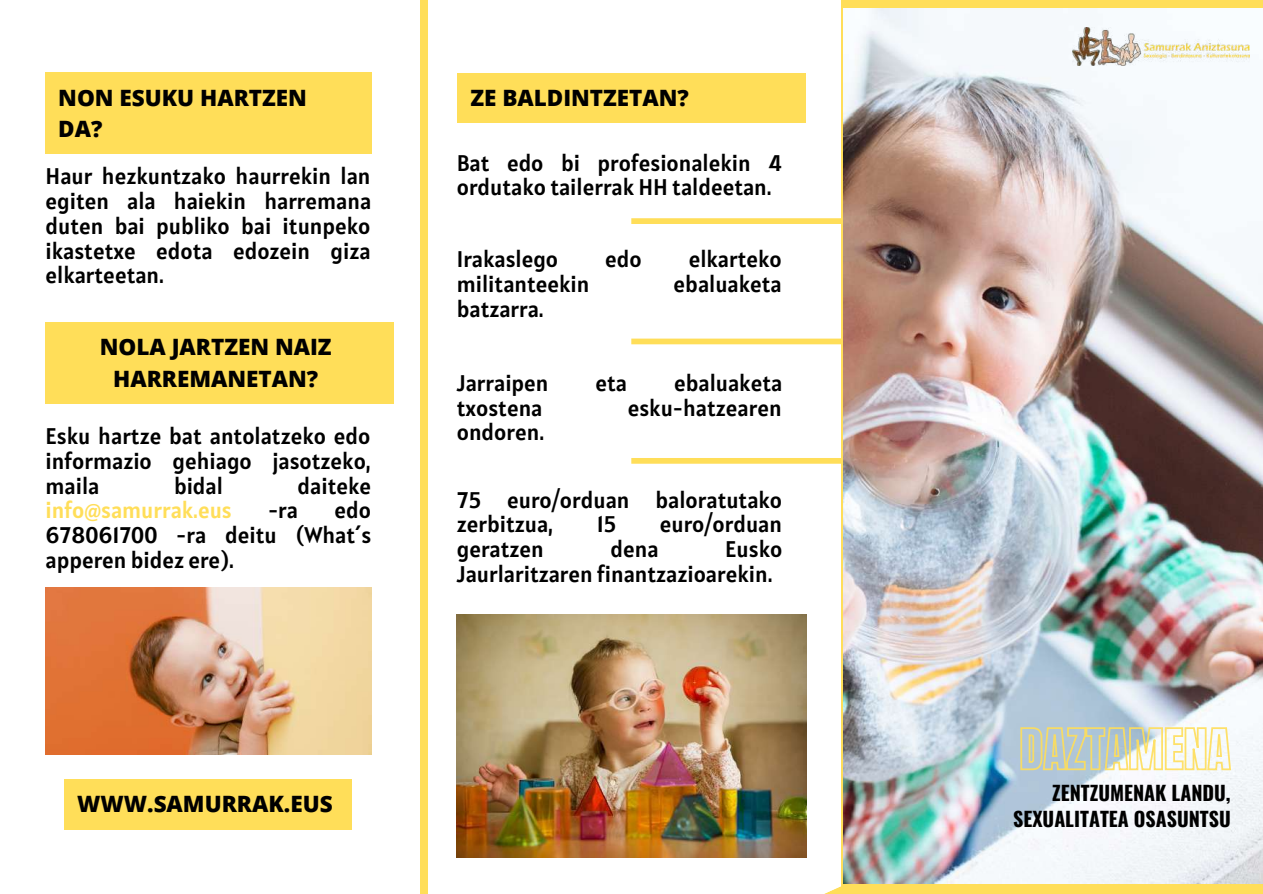
<style>
.page{position:relative;width:1263px;height:894px;background:#fff}
.page>*{position:absolute;margin:0;border:0;box-sizing:border-box;transform-origin:0 0}
.t1{font:22.5px/24.8px "Alatsi";color:#000;text-align:justify}
.t2{font:800 22.5px/31.5px "Open Sans";color:#000}
.t3{font:22.5px "Alatsi";color:#ffde59}
.t4{font:700 19.95px/25.8px "Oswald";color:#000;text-align:right}
</style>
<div class="page">
<svg style="left:631px;top:218px;width:210px;height:6px"></svg>
<svg style="left:631px;top:338px;width:210px;height:7px"></svg>
<svg style="left:631px;top:458px;width:210px;height:6px"></svg>
<div style="left:421px;top:0;width:6px;height:893px;background:#ffde59"></div>
<div style="left:46px;top:73px;width:326px;height:81px;background:#ffde59"></div>
<div style="left:46px;top:322px;width:348px;height:81px;background:#ffde59"></div>
<div style="left:457px;top:73px;width:348px;height:49px;background:#ffde59"></div>
<div style="left:64px;top:778px;width:288px;height:51px;background:#ffde59"></div>
<div style="left:841px;top:0;width:422px;height:893px;background:#ffde59"></div>
<img style="left:843px;top:8px;width:420px;height:875px">
<svg style="left:1019px;top:714px;width:213px;height:72px;background:#d8ddd1"></svg>
<img style="left:1073px;top:27px;width:176px;height:39px">
<img style="left:457px;top:614px;width:350px;height:243px">
<img style="left:46px;top:587px;width:326px;height:166px">
<p class="t2" style="left:58px;top:81px;width:250px">NON ESUKU HARTZEN<br>DA?</p>
<p class="t1" style="left:46px;top:164px;width:327px">Haur hezkuntzako haurrekin lan egiten ala haiekin harremana duten bai publiko bai itunpeko ikastetxe edota edozein giza elkarteetan.</p>
<p class="t2" style="left:100px;top:330px;width:233px;text-align:center">NOLA JARTZEN NAIZ<br>HARREMANETAN?</p>
<p class="t1" style="left:46px;top:423px;width:327px">Esku hartze bat antolatzeko edo informazio gehiago jasotzeko, maila</p>
<p class="t1" style="left:174px;top:473px;width:50px">bidal</p>
<p class="t1" style="left:298px;top:473px;width:75px">daiteke</p>
<p class="t3" style="left:46px;top:495px;width:188px">info@samurrak.eus</p>
<p class="t1" style="left:268px;top:498px;width:32px">-ra</p>
<p class="t1" style="left:46px;top:498px;width:327px;text-indent:289px">edo 678061700 -ra deitu (What´s apperen bidez ere).</p>
<p class="t2" style="left:77px;top:787px;width:257px">WWW.SAMURRAK.EUS</p>
<p class="t2" style="left:470px;top:81px;width:220px">ZE BALDINTZETAN?</p>
<p class="t1" style="left:457px;top:150px;width:327px">Bat edo bi profesionalekin 4 ordutako tailerrak HH taldeetan.</p>
<p class="t1" style="left:457px;top:247px;width:103px">Irakaslego</p>
<p class="t1" style="left:605px;top:247px;width:38px">edo</p>
<p class="t1" style="left:689px;top:247px;width:95px">elkarteko</p>
<p class="t1" style="left:457px;top:271px;width:134px">militanteekin</p>
<p class="t1" style="left:674px;top:271px;width:110px">ebaluaketa</p>
<p class="t1" style="left:457px;top:296px;width:88px">batzarra.</p>
<p class="t1" style="left:457px;top:370px;width:93px">Jarraipen</p>
<p class="t1" style="left:596px;top:370px;width:33px">eta</p>
<p class="t1" style="left:674px;top:370px;width:110px">ebaluaketa</p>
<p class="t1" style="left:457px;top:395px;width:87px">txostena</p>
<p class="t1" style="left:628px;top:395px;width:155px">esku-hatzearen</p>
<p class="t1" style="left:457px;top:420px;width:89px">ondoren.</p>
<p class="t1" style="left:457px;top:487px;width:327px">75 euro/orduan baloratutako zerbitzua,</p>
<p class="t1" style="left:597px;top:511px;width:21px">15</p>
<p class="t1" style="left:660px;top:511px;width:124px">euro/orduan</p>
<p class="t1" style="left:457px;top:536px;width:327px;text-indent:268px">Eusko<br>Jaurlaritzaren finantzazioarekin.</p>
<p class="t1" style="left:457px;top:536px;width:88px">geratzen</p>
<p class="t1" style="left:610px;top:536px;width:50px">dena</p>
<p class="t4" style="left:1013px;top:779px;width:219px">ZENTZUMENAK LANDU,<br>SEXUALITATEA OSASUNTSU</p>
</div>
